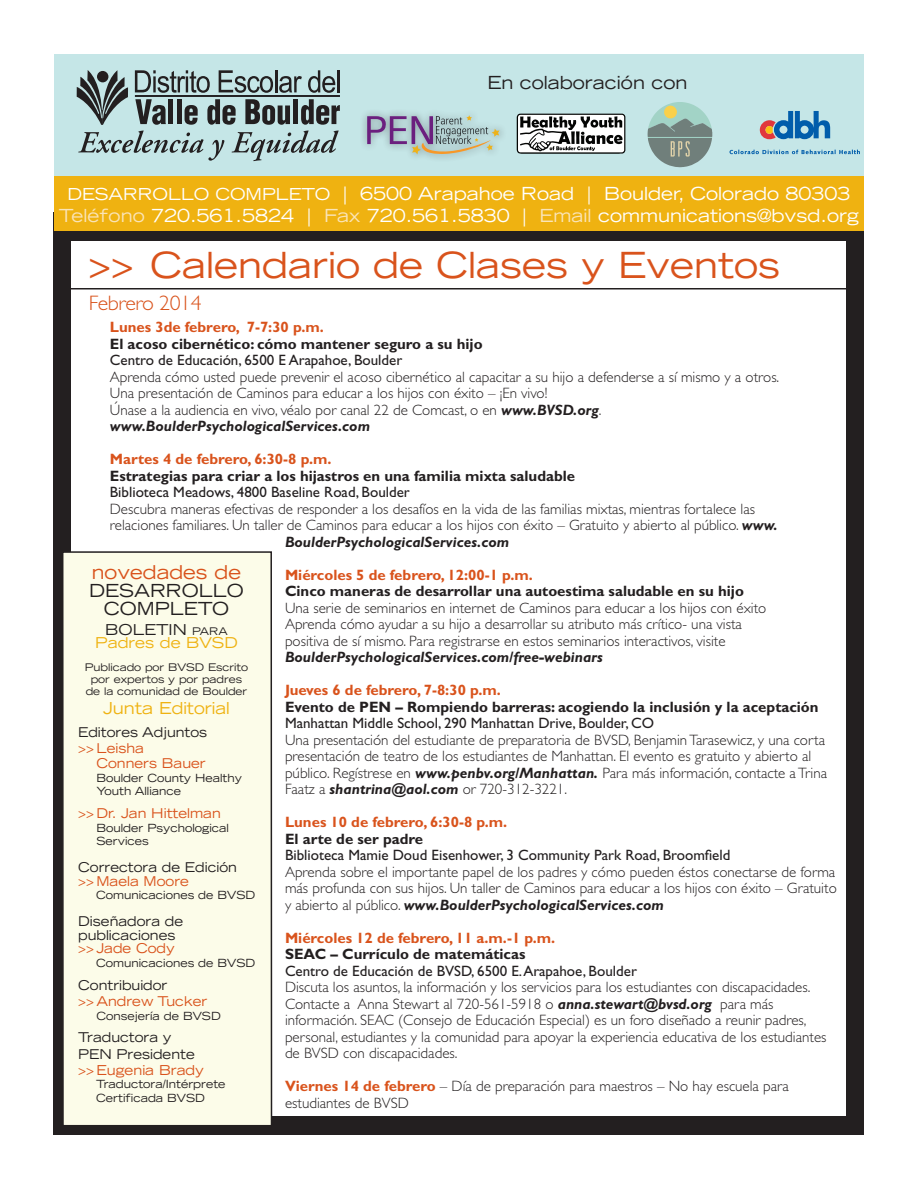
<style>
.page{position:relative;width:918px;height:1188px;background:#fff}
.page>*{position:absolute;margin:0;border:0;box-sizing:border-box;transform-origin:0 0}
.t1{font:expanded 36px "Trade Gothic LT Std";color:#d9531c}
.t2{font:300 21px "Gill Sans Std";letter-spacing:-.02em;color:#d9531c;scale:1.04 1}
.t3{font:expanded 19.05px "Trade Gothic LT Std";color:#d9531c}
.t4{font:expanded 18px/21.6px "Trade Gothic LT Std";color:#fff;text-align:center}
.t5{font:expanded 18px/18px "Trade Gothic LT Std";color:#231f20;text-align:center}
.t6{font:expanded 16.5px "Trade Gothic LT Std";color:#efb211}
.t7{font:300 15px/16.5px "Gill Sans Std";color:#231f20}
.t8{font:700 15px "Gill Sans Std";color:#231f20}
.t9{font:15px "Gill Sans Std";color:#231f20}
.t10{font:700 15px "Gill Sans Std";color:#d9531c}
.t11{font:italic 700 15px "Gill Sans Std";color:#231f20}
.t12{font:expanded 15px/13.5px "Trade Gothic LT Std";color:#efb211;text-align:center}
.t13{font:expanded 13.65px "Trade Gothic LT Std";color:#d9531c}
.t14{font:expanded 13.5px/13.5px "Trade Gothic LT Std";color:#231f20}
.t15{font:expanded 13.5px/14.9px "Trade Gothic LT Std";color:#d9531c}
.t16{font:expanded 11.25px/13.5px "Trade Gothic LT Std";color:#231f20}
.t17{font:expanded 10.5px/12px "Trade Gothic LT Std";color:#231f20;text-align:center}
.s1{font-size:16.5px}
.s2{color:#fae4b7}
.s3{font-size:37.65px}
.s4{font-weight:700;font-style:italic}
.s5{font-weight:700;color:#d9531c}
.s6{color:#231f20}
.s7{font-size:10.5px;color:#231f20}
</style>
<div class="page">
<div style="left:54px;top:212px;width:810px;height:923px;background:#231f20"></div>
<div style="left:71px;top:246px;width:775px;height:870px;background:#fff"></div>
<div style="left:54px;top:54px;width:810px;height:158px;background:#c5e6e7"></div>
<div style="left:54px;top:176px;width:810px;height:55px;background:#efb211"></div>
<div style="left:72px;top:241px;width:774px;height:850px;background:#fff"></div>
<hr style="left:63px;top:288px;width:792px;height:2px;background:#231f20">
<svg style="left:77px;top:70px;width:263px;height:91px"></svg>
<div style="left:63px;top:552px;width:209px;height:574px;background:#fcfce9"></div>
<div style="left:62px;top:551px;width:210px;height:575px;border:2px solid #231f20"></div>
<div style="left:360px;top:109px;width:147px;height:54px;background:#231f20;opacity:.44"></div>
<svg style="left:367px;top:115px;width:132px;height:39px"></svg>
<svg style="left:517px;top:114px;width:108px;height:40px;background:#a1a1a1"></svg>
<svg style="left:648px;top:102px;width:64px;height:65px"></svg>
<svg style="left:814px;top:111px;width:16px;height:27px"></svg>
<div style="left:774px;top:120px;width:19px;height:19px;border:5px solid #015dab;border-radius:50%"></div>
<div style="left:795px;top:120px;width:19px;height:19px;border:5px solid #015dab;border-radius:50%"></div>
<svg style="left:788px;top:111px;width:12px;height:27px"></svg>
<svg style="left:760px;top:120px;width:16px;height:19px"></svg>
<svg style="left:730px;top:150px;width:130px;height:4px"></svg>
<p class="t5" style="left:487px;top:73px;width:202px">En colaboración con</p>
<p class="t4" style="left:59px;top:183px;width:802px"><span class="s1">DESARROLLO COMPLETO</span> | 6500 Arapahoe Road | Boulder, Colorado 80303<br><span class="s2">Teléfono</span> 720.561.5824 | <span class="s2">Fax</span> 720.561.5830 | <span class="s2">Email</span> communications@bvsd.org</p>
<h1 class="t1" style="left:88px;top:241px;width:693px"><span class="s3">&gt;&gt;</span> Calendario de Clases y Eventos</h1>
<h2 class="t2" style="left:89px;top:291px;width:110px">Febrero 2014</h2>
<p class="t10" style="left:110px;top:318px;width:216px">Lunes 3de febrero, 7-7:30 p.m.</p>
<p class="t8" style="left:110px;top:335px;width:374px">El acoso cibernético: cómo mantener seguro a su hijo</p>
<p class="t9" style="left:110px;top:351px;width:294px">Centro de Educación, 6500 E Arapahoe, Boulder</p>
<p class="t7" style="left:110px;top:368px;width:671px">Aprenda cómo usted puede prevenir el acoso cibernético al capacitar a su hijo a defenderse a sí mismo y a otros.<br>Una presentación de Caminos para educar a los hijos con éxito – ¡En vivo!<br>Únase a la audiencia en vivo, véalo por canal 22 de Comcast, o en <span class="s4">www.BVSD.org</span>. <span class="s4">www.BoulderPsychologicalServices.com</span></p>
<p class="t10" style="left:110px;top:450px;width:223px">Martes 4 de febrero, 6:30-8 p.m.</p>
<p class="t8" style="left:110px;top:467px;width:467px">Estrategias para criar a los hijastros en una familia mixta saludable</p>
<p class="t9" style="left:110px;top:483px;width:302px">Biblioteca Meadows, 4800 Baseline Road, Boulder</p>
<p class="t7" style="left:110px;top:500px;width:647px">Descubra maneras efectivas de responder a los desafíos en la vida de las familias mixtas, mientras fortalece las</p>
<p class="t7" style="left:110px;top:517px;width:669px">relaciones familiares. Un taller de Caminos para educar a los hijos con éxito – Gratuito y abierto al público. <span class="s4">www.</span></p>
<p class="t11" style="left:285px;top:533px;width:226px">BoulderPsychologicalServices.com</p>
<p class="t10" style="left:285px;top:566px;width:250px">Miércoles 5 de febrero, 12:00-1 p.m.</p>
<p class="t8" style="left:285px;top:582px;width:460px">Cinco maneras de desarrollar una autoestima saludable en su hijo</p>
<p class="t7" style="left:285px;top:599px;width:483px">Una serie de seminarios en internet de Caminos para educar a los hijos con éxito<br>Aprenda cómo ayudar a su hijo a desarrollar su atributo más crítico- una vista positiva de sí mismo. Para registrarse en estos seminarios interactivos, visite</p>
<p class="t11" style="left:285px;top:648px;width:319px">BoulderPsychologicalServices.com/free-webinars</p>
<p class="t10" style="left:285px;top:681px;width:217px">Jueves 6 de febrero, 7-8:30 p.m.</p>
<p class="t8" style="left:285px;top:698px;width:535px">Evento de PEN – Rompiendo barreras: acogiendo la inclusión y la aceptación</p>
<p class="t9" style="left:285px;top:714px;width:371px">Manhattan Middle School, 290 Manhattan Drive, Boulder, CO</p>
<p class="t7" style="left:285px;top:731px;width:544px">Una presentación del estudiante de preparatoria de BVSD, Benjamin Tarasewicz, y una corta presentación de teatro de los estudiantes de Manhattan. El evento es gratuito y abierto al público. Regístrese en <span class="s4">www.penbv.org/Manhattan.</span> Para más información, contacte a Trina Faatz a <span class="s4">shantrina@aol.com</span> or 720-312-3221.</p>
<p class="t10" style="left:285px;top:813px;width:224px">Lunes 10 de febrero, 6:30-8 p.m.</p>
<p class="t8" style="left:285px;top:830px;width:140px">El arte de ser padre</p>
<p class="t9" style="left:285px;top:846px;width:447px">Biblioteca Mamie Doud Eisenhower, 3 Community Park Road, Broomfield</p>
<p class="t7" style="left:285px;top:863px;width:553px;text-align:justify">Aprenda sobre el importante papel de los padres y cómo pueden éstos conectarse de forma más profunda con sus hijos. Un taller de Caminos para educar a los hijos con éxito – Gratuito y abierto al público. <span class="s4">www.BoulderPsychologicalServices.com</span></p>
<p class="t10" style="left:285px;top:929px;width:272px">Miércoles 12 de febrero, 11 a.m.-1 p.m.</p>
<p class="t8" style="left:285px;top:945px;width:242px">SEAC – Currículo de matemáticas</p>
<p class="t9" style="left:285px;top:962px;width:353px">Centro de Educación de BVSD, 6500 E. Arapahoe, Boulder</p>
<p class="t7" style="left:285px;top:979px;width:543px">Discuta los asuntos, la información y los servicios para los estudiantes con discapacidades.<br>Contacte a Anna Stewart al 720-561-5918 o <span class="s4">anna.stewart@bvsd.org</span> para más información. SEAC (Consejo de Educación Especial) es un foro diseñado a reunir padres, personal, estudiantes y la comunidad para apoyar la experiencia educativa de los estudiantes de BVSD con discapacidades.</p>
<p class="t7" style="left:285px;top:1078px;width:506px"><span class="s5">Viernes 14 de febrero</span> – Día de preparación para maestros – No hay escuela para estudiantes de BVSD</p>
<p class="t3" style="left:92px;top:560px;width:151px">novedades de</p>
<p class="t5" style="left:89px;top:581px;width:156px">DESARROLLO<br>COMPLETO</p>
<p class="t12" style="left:95px;top:622px;width:144px"><span class="s6">BOLETIN</span> <span class="s7">PARA<br></span>Padres de BVSD</p>
<p class="t17" style="left:85px;top:661px;width:165px">Publicado por BVSD Escrito por expertos y por padres de la comunidad de Boulder</p>
<p class="t6" style="left:103px;top:698px;width:128px">Junta Editorial</p>
<p class="t14" style="left:78px;top:725px;width:131px">Editores Adjuntos</p>
<p class="t15" style="left:96px;top:741px;width:111px;text-indent:-18px">&gt;&gt; Leisha<br>Conners Bauer</p>
<p class="t16" style="left:96px;top:771px;width:147px">Boulder County Healthy<br>Youth Alliance</p>
<p class="t15" style="left:78px;top:805px;width:144px">&gt;&gt; Dr. Jan Hittelman</p>
<p class="t16" style="left:96px;top:821px;width:134px">Boulder Psychological<br>Services</p>
<p class="t14" style="left:78px;top:860px;width:160px">Correctora de Edición</p>
<p class="t15" style="left:78px;top:873px;width:112px">&gt;&gt; Maela Moore</p>
<p class="t16" style="left:96px;top:888px;width:161px">Comunicaciones de BVSD</p>
<p class="t14" style="left:78px;top:914px;width:106px">Diseñadora de publicaciones</p>
<p class="t15" style="left:78px;top:941px;width:98px">&gt;&gt; Jade Cody</p>
<p class="t16" style="left:96px;top:956px;width:161px">Comunicaciones de BVSD</p>
<p class="t14" style="left:78px;top:978px;width:91px">Contribuidor</p>
<p class="t15" style="left:78px;top:993px;width:131px">&gt;&gt; Andrew Tucker</p>
<p class="t16" style="left:96px;top:1008px;width:126px">Consejería de BVSD</p>
<p class="t14" style="left:78px;top:1029px;width:118px;line-height:16.2px">Traductora y<br>PEN Presidente</p>
<p class="t13" style="left:78px;top:1061px;width:127px">&gt;&gt; Eugenia Brady</p>
<p class="t16" style="left:96px;top:1077px;width:131px">Traductora/Intérprete<br>Certificada BVSD</p>
</div>
